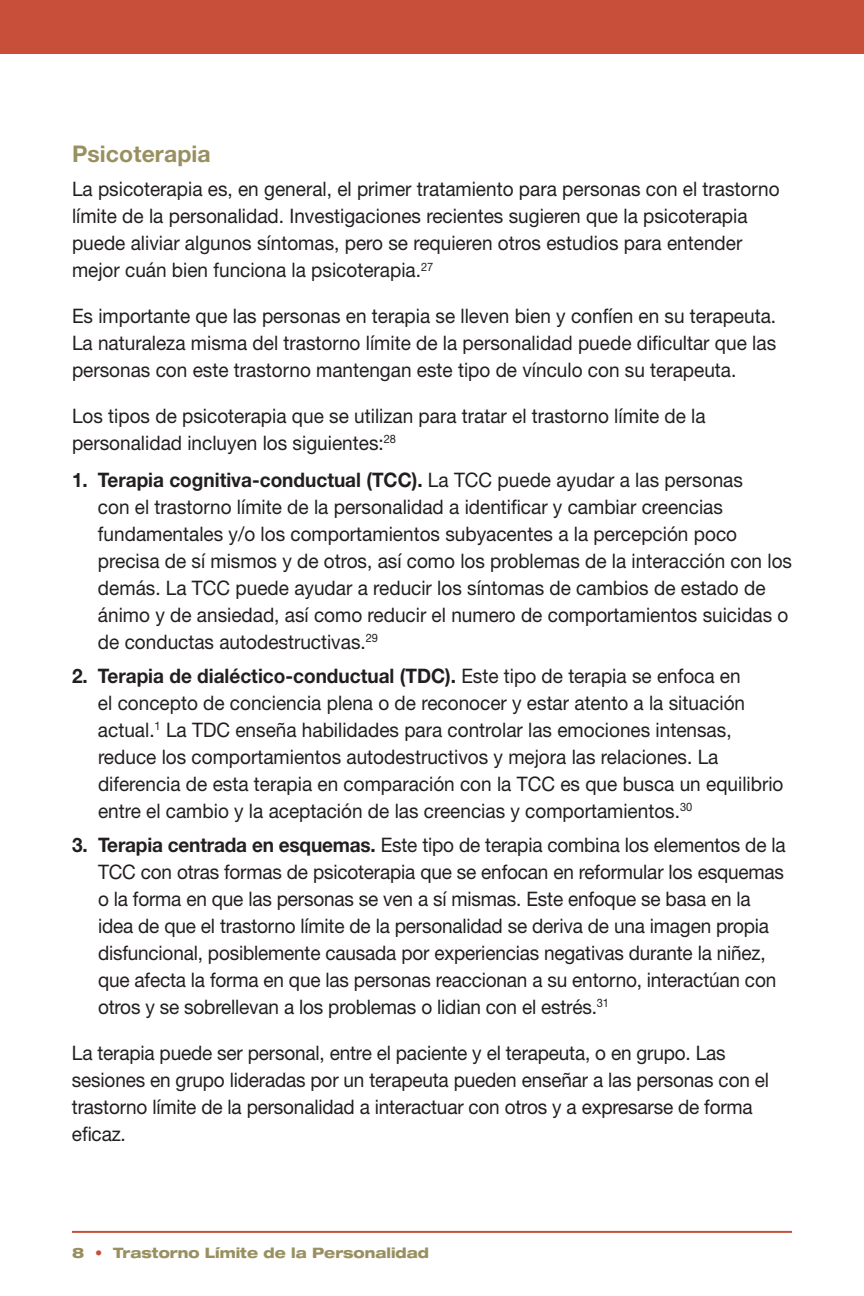
<style>
.page{position:relative;width:864px;height:1296px;background:#fff}
.page>*{position:absolute;margin:0;border:0;box-sizing:border-box;transform-origin:0 0}
.t1{font:700 23px "Helvetica Neue";letter-spacing:.005em;color:#999061}
.t2{font:20px/27px "Helvetica Neue";color:#231f20;scale:.95 1}
.t3{font:800 expanded 14.4px "Helvetica Neue";color:#999061;scale:.95 1}
.s1{font-weight:700}
.s2{font-weight:900;font-stretch:normal;color:#c8503b}
</style>
<div class="page">
<div style="left:0;top:0;width:864px;height:54px;background:#c8503b"></div>
<hr style="left:72px;top:1231px;width:720px;height:2px;background:#c8503b">
<h3 class="t1" style="left:72px;top:140px;width:140px">Psicoterapia</h3>
<p class="t2" style="left:72px;top:175px;width:746px">La psicoterapia es, en general, el primer tratamiento para personas con el trastorno límite de la personalidad. Investigaciones recientes sugieren que la psicoterapia puede aliviar algunos síntomas, pero se requieren otros estudios para entender mejor cuán bien funciona la psicoterapia.<sup>27</sup></p>
<p class="t2" style="left:72px;top:302px;width:743px;text-align:justify">Es importante que las personas en terapia se lleven bien y confíen en su terapeuta.<br>La naturaleza misma del trastorno límite de la personalidad puede dificultar que las personas con este trastorno mantengan este tipo de vínculo con su terapeuta.</p>
<p class="t2" style="left:72px;top:402px;width:669px">Los tipos de psicoterapia que se utilizan para tratar el trastorno límite de la personalidad incluyen los siguientes:<sup>28</sup></p>
<p class="t2" style="left:98px;top:466px;width:732px;text-indent:-26px"><span class="s1">1. Terapia cognitiva-conductual (TCC).</span> La TCC puede ayudar a las personas<br>con el trastorno límite de la personalidad a identificar y cambiar creencias fundamentales y/o los comportamientos subyacentes a la percepción poco precisa de sí mismos y de otros, así como los problemas de la interacción con los demás. La TCC puede ayudar a reducir los síntomas de cambios de estado de ánimo y de ansiedad, así como reducir el numero de comportamientos suicidas o de conductas autodestructivas.<sup>29</sup></p>
<p class="t2" style="left:98px;top:662px;width:723px;text-indent:-26px"><span class="s1">2. Terapia de dialéctico-conductual (TDC).</span> Este tipo de terapia se enfoca en<br>el concepto de conciencia plena o de reconocer y estar atento a la situación actual.<sup>1</sup> La TDC enseña habilidades para controlar las emociones intensas, reduce los comportamientos autodestructivos y mejora las relaciones. La diferencia de esta terapia en comparación con la TCC es que busca un equilibrio entre el cambio y la aceptación de las creencias y comportamientos.<sup>30</sup></p>
<p class="t2" style="left:98px;top:831px;width:725px;text-indent:-26px"><span class="s1">3. Terapia centrada en esquemas.</span> Este tipo de terapia combina los elementos de la TCC con otras formas de psicoterapia que se enfocan en reformular los esquemas o la forma en que las personas se ven a sí mismas. Este enfoque se basa en la idea de que el trastorno límite de la personalidad se deriva de una imagen propia disfuncional, posiblemente causada por experiencias negativas durante la niñez, que afecta la forma en que las personas reaccionan a su entorno, interactúan con otros y se sobrellevan a los problemas o lidian con el estrés.<sup>31</sup></p>
<p class="t2" style="left:72px;top:1039px;width:735px">La terapia puede ser personal, entre el paciente y el terapeuta, o en grupo. Las sesiones en grupo lideradas por un terapeuta pueden enseñar a las personas con el trastorno límite de la personalidad a interactuar con otros y a expresarse de forma eficaz.</p>
<p class="t3" style="left:72px;top:1244px;width:377px">8 <span class="s2">•</span> Trastorno Límite de la Personalidad</p>
</div>
